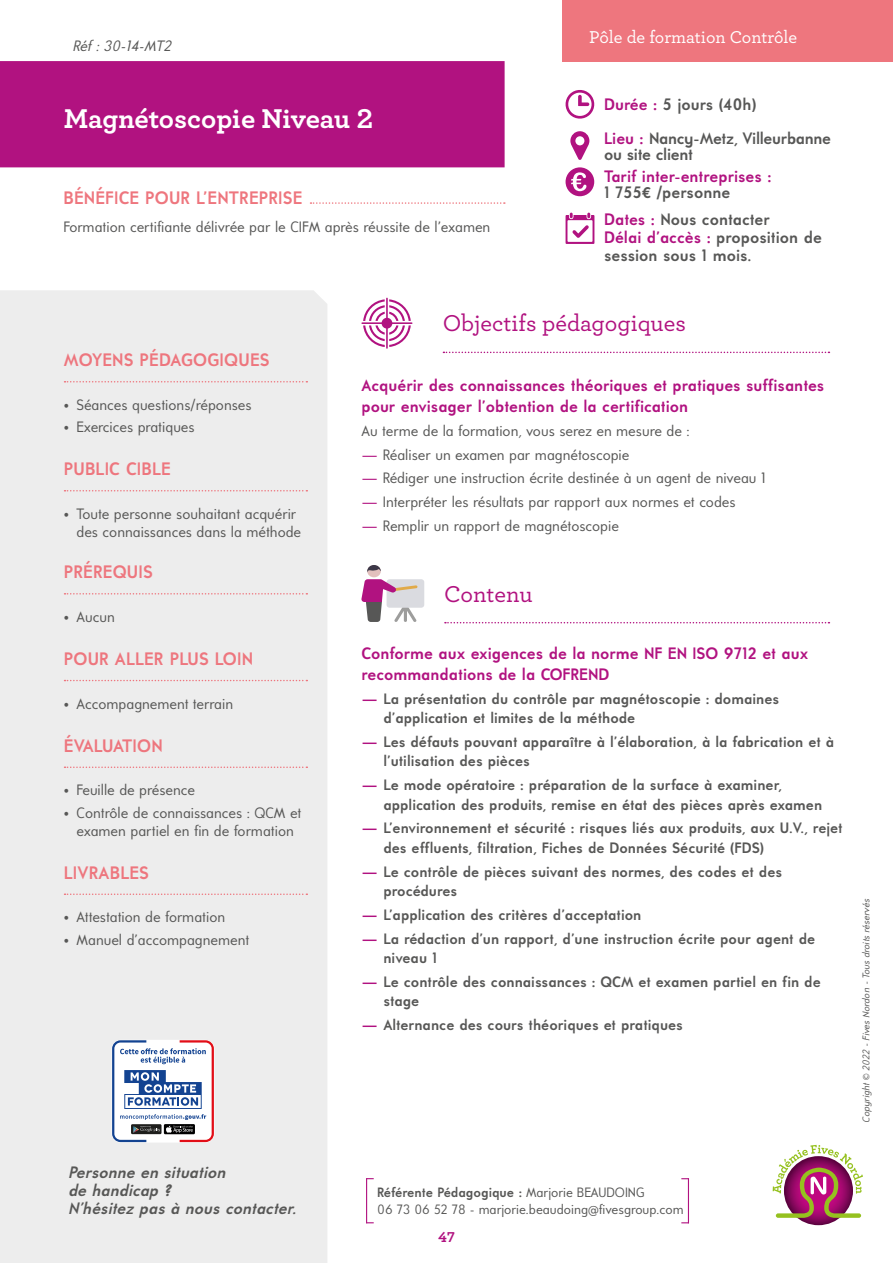
<style>
.page{position:relative;width:893px;height:1263px;background:#fff}
.page>*{position:absolute;margin:0;border:0;box-sizing:border-box;transform-origin:0 0}
.t1{font:700 28.5px "Archer";letter-spacing:-.005em;color:#fff}
.t2{font:500 24px "Archer";color:#b11280}
.t3{font:700 18px "Universalis ADF Std";letter-spacing:.01em;color:#ee767e}
.t4{font:500 18px "Archer";color:#fff}
.t5{font:700 16.5px/21px "Universalis ADF Std";color:#b11280}
.t6{font:700 16.5px/26.5px "Universalis ADF Std";color:#575756}
.t7{font:italic 700 16.5px/18px "Universalis ADF Std";color:#575756}
.t8{font:700 16.5px/33px "Universalis ADF Std";letter-spacing:-.02em;color:#575756}
.t9{font:700 15px/19.5px "Universalis ADF Std";color:#575756}
.t10{font:15px/18px "Universalis ADF Std";color:#575756}
.t11{font:italic 15px "Universalis ADF Std";color:#575756}
.t12{font:700 15px "Archer";color:#b11280}
.t13{font:13.5px/16.5px "Universalis ADF Std";color:#575756}
.t14{font:italic 9.75px "Universalis ADF Std";letter-spacing:-.01em;color:#575756}
.s1{color:#b11280}
.s2{font-size:16.5px;color:#b11280}
.s3{font-weight:700}
</style>
<div class="page">
<div style="left:0;top:61px;width:505px;height:106px;background:#b11280"></div>
<div style="left:0;top:290px;width:327px;height:973px;background:#ededed"></div>
<svg style="left:361px;top:298px;width:51px;height:51px"></svg>
<svg style="left:443px;top:352px;width:386px;height:1px"></svg>
<svg style="left:445px;top:622px;width:384px;height:1px"></svg>
<div style="left:387px;top:579px;width:37px;height:29px;background:#dadbe0;border-radius:3px"></div>
<svg style="left:361px;top:579px;width:57px;height:43px"></svg>
<div style="left:367px;top:565px;width:14px;height:12px;background:#e2c0bd;border-radius:50%"></div>
<svg style="left:367px;top:565px;width:14px;height:7px"></svg>
<svg style="left:784px;top:1156px;width:69px;height:69px"></svg>
<svg style="left:773px;top:1145px;width:90px;height:73px"></svg>
<svg style="left:310px;top:202px;width:195px;height:2px"></svg>
<div style="left:563px;top:0;width:330px;height:61px;background:#ee767e"></div>
<svg style="left:112px;top:1040px;width:102px;height:102px"></svg>
<svg style="left:65px;top:381px;width:242px;height:1px"></svg>
<svg style="left:65px;top:490px;width:242px;height:1px"></svg>
<hr style="left:688px;top:1178px;width:1px;height:45px;background:#b11280">
<hr style="left:366px;top:1178px;width:1px;height:45px;background:#b11280">
<svg style="left:565px;top:90px;width:30px;height:29px"></svg>
<svg style="left:570px;top:131px;width:19px;height:29px"></svg>
<svg style="left:566px;top:167px;width:28px;height:29px"></svg>
<svg style="left:566px;top:213px;width:28px;height:31px"></svg>
<svg style="left:65px;top:766px;width:242px;height:2px"></svg>
<svg style="left:65px;top:893px;width:242px;height:2px"></svg>
<svg style="left:65px;top:593px;width:242px;height:1px"></svg>
<svg style="left:65px;top:680px;width:242px;height:1px"></svg>
<p class="t11" style="left:73px;top:37px;width:100px">Réf : 30-14-MT2</p>
<h1 class="t1" style="left:64px;top:96px;width:311px">Magnétoscopie Niveau 2</h1>
<p class="t3" style="left:64px;top:187px;width:240px">BÉNÉFICE POUR L’ENTREPRISE</p>
<p class="t10" style="left:63px;top:218px;width:428px">Formation certifiante délivrée par le CIFM après réussite de l’examen</p>
<p class="t4" style="left:589px;top:24px;width:210px">Pôle de formation Contrôle</p>
<p class="t8" style="left:604px;top:88px;width:229px"><span class="s1">Durée :</span> 5 jours (40h)<br><span class="s1">Lieu :</span> Nancy-Metz, Villeurbanne</p>
<p class="t8" style="left:604px;top:137px;width:90px">ou site client</p>
<p class="t5" style="left:604px;top:165px;width:169px">Tarif inter-entreprises :</p>
<p class="t6" style="left:604px;top:179px;width:167px">1 755€ /personne<br><span class="s1">Dates :</span> Nous contacter</p>
<p class="t6" style="left:604px;top:228px;width:219px;line-height:18px"><span class="s1">Délai d’accès :</span> proposition de session sous 1 mois.</p>
<p class="t3" style="left:64px;top:349px;width:207px">MOYENS PÉDAGOGIQUES</p>
<p class="t10" style="left:64px;top:395px;width:189px">• Séances questions/réponses</p>
<p class="t10" style="left:64px;top:418px;width:132px">• Exercices pratiques</p>
<p class="t3" style="left:64px;top:458px;width:108px">PUBLIC CIBLE</p>
<p class="t10" style="left:77px;top:504px;width:226px;text-indent:-13px">• Toute personne souhaitant acquérir des connaissances dans la méthode</p>
<p class="t3" style="left:64px;top:561px;width:90px">PRÉREQUIS</p>
<p class="t10" style="left:64px;top:607px;width:53px">• Aucun</p>
<p class="t3" style="left:64px;top:648px;width:191px">POUR ALLER PLUS LOIN</p>
<p class="t10" style="left:64px;top:694px;width:171px">• Accompagnement terrain</p>
<p class="t3" style="left:64px;top:735px;width:100px">ÉVALUATION</p>
<p class="t10" style="left:64px;top:781px;width:133px">• Feuille de présence</p>
<p class="t10" style="left:64px;top:803px;width:239px;text-align:center">• Contrôle de connaissances : QCM et examen partiel en fin de formation</p>
<p class="t3" style="left:64px;top:862px;width:86px">LIVRABLES</p>
<p class="t10" style="left:64px;top:908px;width:163px">• Attestation de formation</p>
<p class="t10" style="left:64px;top:930px;width:187px">• Manuel d’accompagnement</p>
<p class="t7" style="left:68px;top:1162px;width:230px">Personne en situation<br>de handicap ?<br>N’hésitez pas à nous contacter.</p>
<h2 class="t2" style="left:443px;top:306px;width:245px">Objectifs pédagogiques</h2>
<p class="t5" style="left:361px;top:374px;width:464px">Acquérir des connaissances théoriques et pratiques suffisantes pour envisager l’obtention de la certification</p>
<p class="t10" style="left:361px;top:421px;width:330px">Au terme de la formation, vous serez en mesure de :</p>
<p class="t10" style="left:361px;top:445px;width:269px"><span class="s2">—</span> Réaliser un examen par magnétoscopie</p>
<p class="t10" style="left:361px;top:469px;width:406px"><span class="s2">—</span> Rédiger une instruction écrite destinée à un agent de niveau 1</p>
<p class="t10" style="left:361px;top:492px;width:376px"><span class="s2">—</span> Interpréter les résultats par rapport aux normes et codes</p>
<p class="t10" style="left:361px;top:516px;width:259px"><span class="s2">—</span> Remplir un rapport de magnétoscopie</p>
<h2 class="t2" style="left:444px;top:576px;width:90px">Contenu</h2>
<p class="t5" style="left:361px;top:642px;width:448px">Conforme aux exigences de la norme NF EN ISO 9712 et aux recommandations de la COFREND</p>
<p class="t9" style="left:383px;top:688px;width:397px;text-indent:-22px"><span class="s2">—</span> La présentation du contrôle par magnétoscopie : domaines d’application et limites de la méthode</p>
<p class="t9" style="left:383px;top:731px;width:452px;text-indent:-22px"><span class="s2">—</span> Les défauts pouvant apparaître à l’élaboration, à la fabrication et à l’utilisation des pièces</p>
<p class="t9" style="left:383px;top:775px;width:440px;text-indent:-22px"><span class="s2">—</span> Le mode opératoire : préparation de la surface à examiner, application des produits, remise en état des pièces après examen</p>
<p class="t9" style="left:383px;top:818px;width:461px;text-indent:-22px"><span class="s2">—</span> L’environnement et sécurité : risques liés aux produits, aux U.V., rejet des effluents, filtration, Fiches de Données Sécurité (FDS)</p>
<p class="t9" style="left:383px;top:861px;width:400px;text-indent:-22px"><span class="s2">—</span> Le contrôle de pièces suivant des normes, des codes et des procédures</p>
<p class="t9" style="left:361px;top:904px;width:281px"><span class="s2">—</span> L’application des critères d’acceptation</p>
<p class="t9" style="left:383px;top:928px;width:433px;text-indent:-22px"><span class="s2">—</span> La rédaction d’un rapport, d’une instruction écrite pour agent de niveau 1</p>
<p class="t9" style="left:383px;top:971px;width:439px;text-indent:-22px"><span class="s2">—</span> Le contrôle des connaissances : QCM et examen partiel en fin de stage</p>
<p class="t9" style="left:361px;top:1015px;width:323px"><span class="s2">—</span> Alternance des cours théoriques et pratiques</p>
<p class="t14" style="left:860px;top:1123px;width:225px;rotate:-90deg">Copyright © 2022 - Fives Nordon - Tous droits réservés</p>
<p class="t13" style="left:377px;top:1184px;width:308px"><span class="s3">Référente Pédagogique :</span> Marjorie BEAUDOING<br>06 73 06 52 78 - marjorie.beaudoing@fivesgroup.com</p>
<p class="t12" style="left:438px;top:1225px;width:18px">47</p>
</div>
